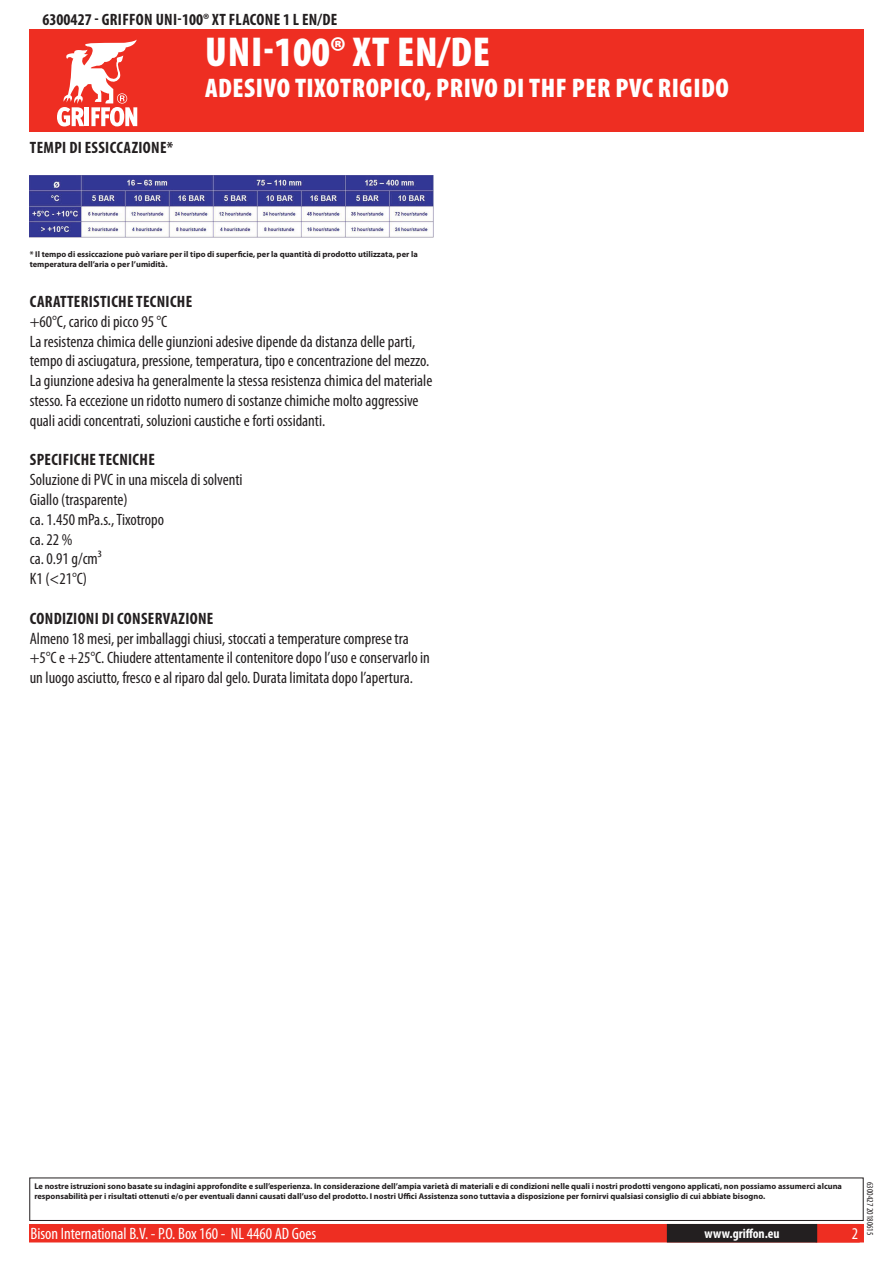
<style>
.page{position:relative;width:893px;height:1263px;background:#fff}
.page>*{position:absolute;margin:0;border:0;box-sizing:border-box;transform-origin:0 0}
.t1{font:900 condensed 42px "Myriad Pro";letter-spacing:.01em;color:#fff}
.t2{font:900 condensed 27px "Myriad Pro";letter-spacing:.02em;color:#fff}
.t3{font:condensed 16.5px/19.8px "Myriad Pro";color:#231f20}
.t4{font:700 condensed 16.5px "Myriad Pro";letter-spacing:.02em;color:#231f20}
.t5{font:condensed 16.5px "Myriad Pro";color:#fff}
.t6{font:700 condensed 13.5px "Myriad Pro";color:#fff}
.t7{font:condensed 9px "Myriad Pro";color:#231f20}
.t8{font:700 8.4px/10.1px "Myriad Pro";color:#231f20}
</style>
<div class="page">
<div style="left:30px;top:1225px;width:833px;height:17px;background:#ee2e22"></div>
<div style="left:29px;top:1224px;width:835px;height:18px;border:2px solid #ee2e22"></div>
<div style="left:816px;top:1224px;width:44px;height:18px;border:2px solid #ee2e22"></div>
<div style="left:668px;top:1225px;width:148px;height:17px;background:#231f20"></div>
<div style="left:667px;top:1224px;width:150px;height:18px;border:2px solid #231f20"></div>
<div style="left:29px;top:1177px;width:835px;height:44px;border:1px solid #231f20"></div>
<div style="left:30px;top:30px;width:834px;height:102px;background:#ee2e22"></div>
<svg style="left:57px;top:39px;width:80px;height:87px"></svg>
<img style="left:30px;top:176px;width:403px;height:61px">
<p class="t4" style="left:43px;top:9px;width:295px">6300427 - GRIFFON UNI-100® XT FLACONE 1 L EN/DE</p>
<h1 class="t1" style="left:205px;top:25px;width:264px">UNI-100® XT EN/DE</h1>
<p class="t4" style="left:30px;top:137px;width:145px">TEMPI DI ESSICCAZIONE*</p>
<h2 class="t2" style="left:205px;top:70px;width:525px">ADESIVO TIXOTROPICO, PRIVO DI THF PER PVC RIGIDO</h2>
<p class="t8" style="left:30px;top:249px;width:389px">* Il tempo di essiccazione può variare per il tipo di superficie, per la quantità di prodotto utilizzata, per la temperatura dell’aria o per l’umidità.</p>
<p class="t4" style="left:30px;top:291px;width:164px">CARATTERISTICHE TECNICHE</p>
<p class="t3" style="left:30px;top:311px;width:404px">+60°C, carico di picco 95 °C<br>La resistenza chimica delle giunzioni adesive dipende da distanza delle parti, tempo di asciugatura, pressione, temperatura, tipo e concentrazione del mezzo.<br>La giunzione adesiva ha generalmente la stessa resistenza chimica del materiale stesso. Fa eccezione un ridotto numero di sostanze chimiche molto aggressive quali acidi concentrati, soluzioni caustiche e forti ossidanti.</p>
<p class="t4" style="left:30px;top:450px;width:126px">SPECIFICHE TECNICHE</p>
<p class="t3" style="left:30px;top:470px;width:214px">Soluzione di PVC in una miscela di solventi<br>Giallo (trasparente)<br>ca. 1.450 mPa.s., Tixotropo<br>ca. 22 %<br>ca. 0.91 g/cm³<br>K1 (&lt;21°C)</p>
<p class="t4" style="left:30px;top:608px;width:185px">CONDIZIONI DI CONSERVAZIONE</p>
<p class="t3" style="left:30px;top:628px;width:402px">Almeno 18 mesi, per imballaggi chiusi, stoccati a temperature comprese tra +5°C e +25°C. Chiudere attentamente il contenitore dopo l’uso e conservarlo in un luogo asciutto, fresco e al riparo dal gelo. Durata limitata dopo l’apertura.</p>
<p class="t8" style="left:34px;top:1181px;width:809px">Le nostre istruzioni sono basate su indagini approfondite e sull’esperienza. In considerazione dell’ampia varietà di materiali e di condizioni nelle quali i nostri prodotti vengono applicati, non possiamo assumerci alcuna responsabilità per i risultati ottenuti e/o per eventuali danni causati dall’uso del prodotto. I nostri Uffici Assistenza sono tuttavia a disposizione per fornirvi qualsiasi consiglio di cui abbiate bisogno.</p>
<p class="t5" style="left:31px;top:1224px;width:287px">Bison International B.V. - P.O. Box 160 - NL 4460 AD Goes</p>
<p class="t6" style="left:704px;top:1225px;width:77px">WWW.GRIFFON.EU</p>
<p class="t5" style="left:852px;top:1224px;width:8px">2</p>
<p class="t7" style="left:875px;top:1182px;width:55px;rotate:90deg">6300427 20180615</p>
</div>
